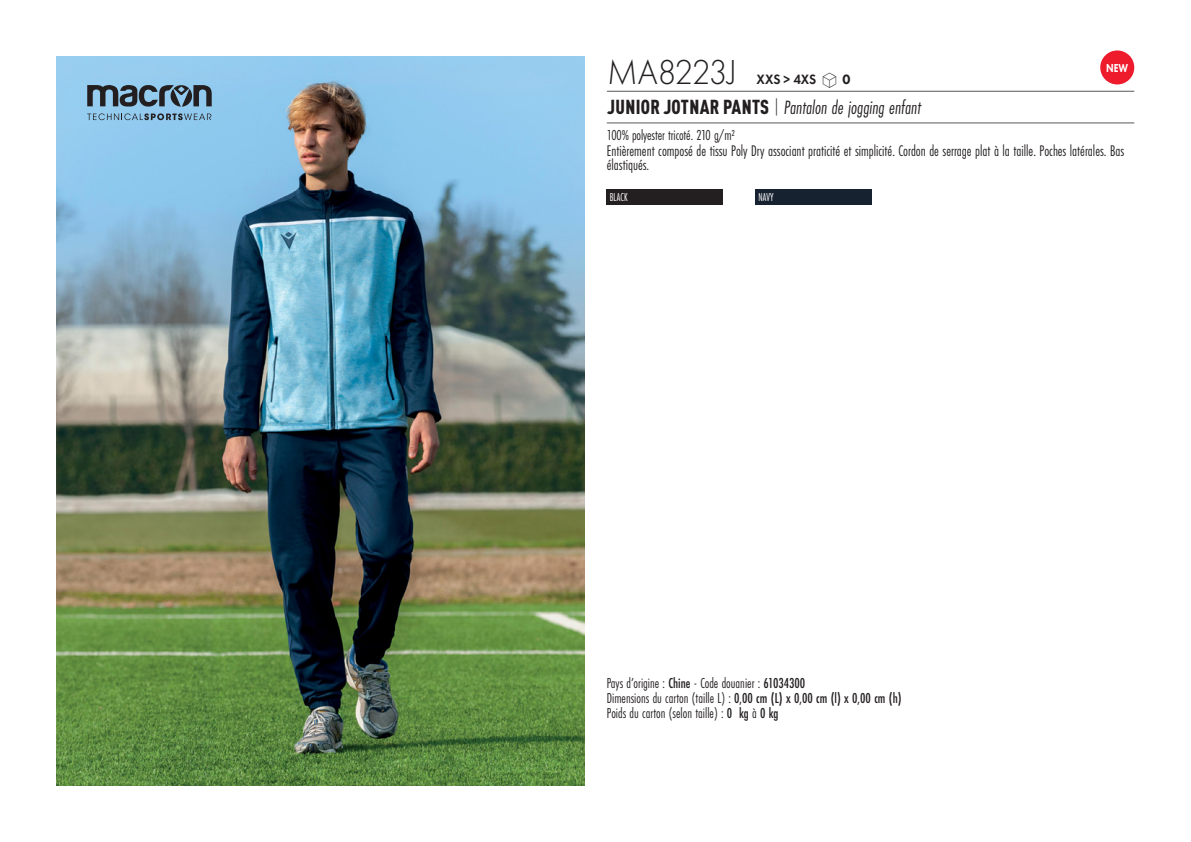
<style>
.page{position:relative;width:1191px;height:842px;background:#fff}
.page>*{position:absolute;margin:0;border:0;box-sizing:border-box;transform-origin:0 0}
.t1{font:300 36px "Futura PT";letter-spacing:-.02em;color:#231f20;scale:.95 1}
.t2{font:italic 20px "Futura PT Cond";color:#231f20;scale:.95 1}
.t3{font:16px/14px "Futura PT Cond";color:#231f20;scale:.95 1}
.grammage_2020{font:15px "Futura PT Cond";color:#231f20;scale:.95 1}
.t4{font:500 15px "Futura PT Cond";color:#231f20;scale:.95 1}
.t5{font:600 14px "Futura PT";letter-spacing:-.01em;color:#231f20;scale:.95 1}
.Coloris_nuancier_bla{font:12px "Futura PT Cond";letter-spacing:.01em;color:#fff;scale:.9 1}
.nuancier_bloc_packsh{font:800 12px "Futura PT";color:#fff;scale:.8 1}
.s1{font-family:"Linotype Shapeshifter";font-weight:400;font-size:20px}
.s2{font-weight:800}
.s3{font-family:"DIN Pro";font-weight:900;font-style:normal;font-stretch:condensed}
.s4{font-family:"DIN Pro";font-weight:300;font-style:normal;font-stretch:condensed}
.s5{font-weight:500}
.s6{font-weight:400}
</style>
<div class="page">
<img style="left:57px;top:57px;width:527px;height:728px">
<hr style="left:607px;top:91px;width:527px;height:1px;background:#57585a">
<hr style="left:607px;top:123px;width:527px;height:1px;background:#57585a">
<div style="left:1100px;top:50px;width:34px;height:34px;background:#ee1b2d;border-radius:50%"></div>
<div style="left:607px;top:190px;width:116px;height:15px;background:#231f20"></div>
<div style="left:755px;top:190px;width:117px;height:15px;background:#172231"></div>
<svg style="left:87px;top:113px;width:124px;height:7px"></svg>
<svg style="left:87px;top:85px;width:125px;height:22px;background:#556d7e"></svg>
<p class="t1" style="left:607px;top:52px;width:138px">MA8223J</p>
<p class="nuancier_bloc_packsh" style="left:1106px;top:61px;width:29px">NEW</p>
<p class="t5" style="left:756px;top:71px;width:101px">XXS &gt; 4XS <span class="s1">S</span> <span class="s2">0</span></p>
<p class="t2" style="left:607px;top:96px;width:332px"><span class="s3">JUNIOR JOTNAR PANTS</span> <span class="s4">|</span> Pantalon de jogging enfant</p>
<p class="grammage_2020" style="left:607px;top:126px;width:136px">100% polyester tricoté. 210 g/m2</p>
<p class="t3" style="left:607px;top:144px;width:546px">Entièrement composé de tissu Poly Dry associant praticité et simplicité. Cordon de serrage plat à la taille. Poches latérales. Bas élastiqués.</p>
<p class="Coloris_nuancier_bla" style="left:610px;top:190px;width:21px">BLACK</p>
<p class="Coloris_nuancier_bla" style="left:758px;top:190px;width:18px">NAVY</p>
<p class="grammage_2020" style="left:607px;top:674px;width:210px">Pays d’origine : <span class="s5">Chine</span> - Code douanier : <span class="s5">61034300</span></p>
<p class="t4" style="left:607px;top:689px;width:312px"><span class="s6">Dimensions du carton (taille L) :</span> 0,00 cm (L) x 0,00 cm (l) x 0,00 cm (h)</p>
<p class="grammage_2020" style="left:607px;top:704px;width:182px">Poids du carton (selon taille) : <span class="s5">0 kg</span> à <span class="s5">0 kg</span></p>
</div>
